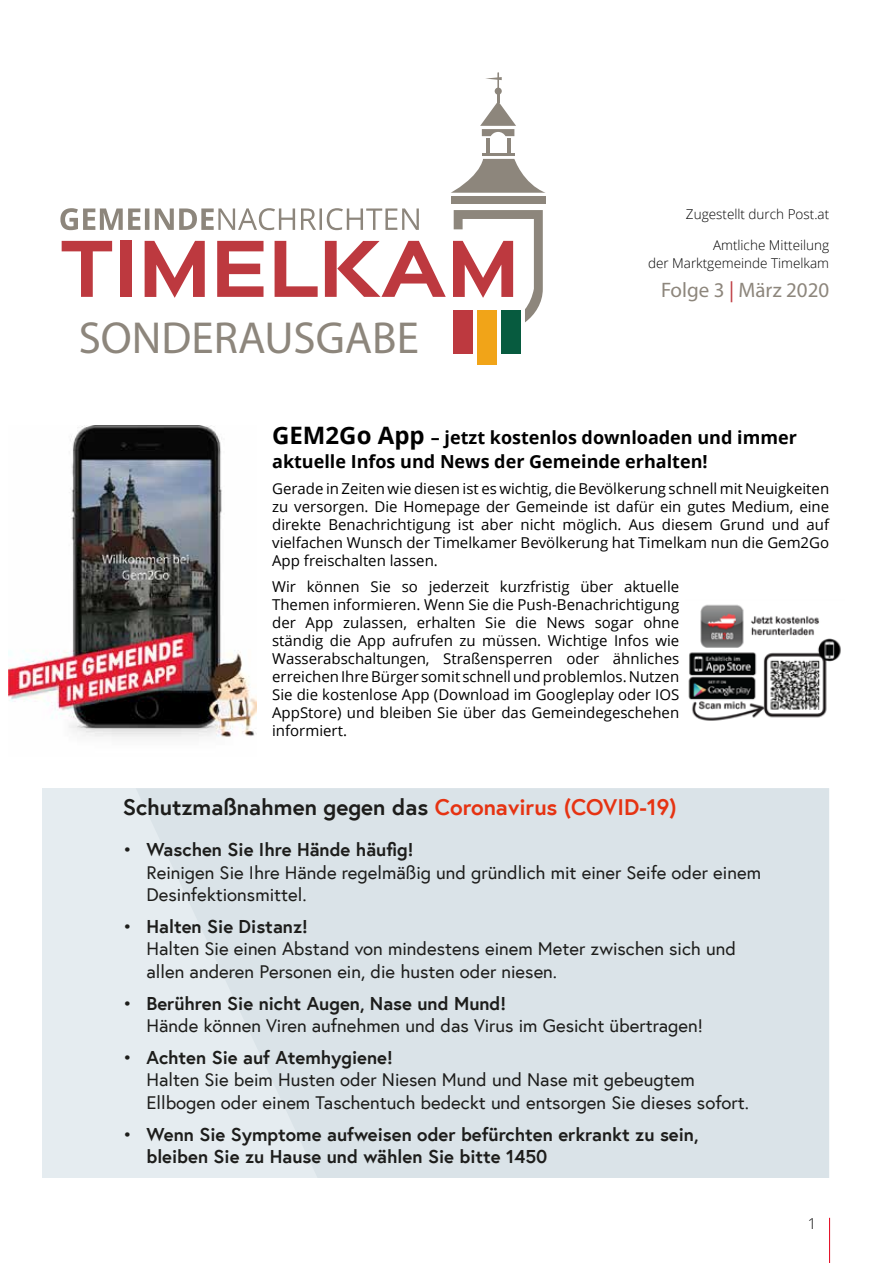
<style>
.page{position:relative;width:893px;height:1263px;background:#fff}
.page>*{position:absolute;margin:0;border:0;box-sizing:border-box;transform-origin:0 0}
.t1{font:45px "Myriad Pro";color:#8d867c}
.t2{font:700 22.5px "Europa Austria";color:#1d1d1b}
.t3{font:21px "Myriad Pro";color:#8d867c}
.t4{font:18.45px/22.5px "Europa Austria";color:#1d1d1b}
.t5{font:700 18.45px/22.5px "Europa Austria";color:#1d1d1b}
.t6{font:700 18px/24px "Open Sans";color:#000}
.t7{font:15px/18px "Open Sans";color:#000;text-align:justify}
.t8{font:300 15px "Open Sans";color:#000}
.t9{font:300 13.5px/18px "Open Sans";color:#000;text-align:right}
.s1{color:#bd393f}
.s2{font-size:24px}
.s3{color:#e63312}
.s4{font-weight:700}
.s5{font-weight:400}
</style>
<div class="page">
<hr style="left:829px;top:1218px;width:1px;height:45px;background:#e2001a">
<svg style="left:62px;top:241px;width:50px;height:56px"></svg>
<div style="left:120px;top:241px;width:12px;height:56px;background:#bd393f"></div>
<svg style="left:217px;top:241px;width:46px;height:56px"></svg>
<svg style="left:275px;top:241px;width:43px;height:56px"></svg>
<svg style="left:325px;top:241px;width:121px;height:56px"></svg>
<svg style="left:145px;top:241px;width:60px;height:57px"></svg>
<svg style="left:453px;top:210px;width:90px;height:112px"></svg>
<div style="left:451px;top:196px;width:95px;height:8px;background:#8d867c"></div>
<hr style="left:486px;top:139px;width:4px;height:16px;background:#8d867c">
<hr style="left:507px;top:139px;width:3px;height:16px;background:#8d867c">
<hr style="left:482px;top:153px;width:32px;height:3px;background:#8d867c">
<div style="left:495px;top:88px;width:7px;height:7px;background:#8d867c;border-radius:50%"></div>
<svg style="left:480px;top:94px;width:36px;height:42px"></svg>
<hr style="left:497px;top:72px;width:2px;height:31px;background:#8d867c">
<svg style="left:486px;top:77px;width:16px;height:3px"></svg>
<svg style="left:451px;top:159px;width:94px;height:34px"></svg>
<div style="left:501px;top:310px;width:20px;height:44px;background:#075b3f"></div>
<div style="left:477px;top:310px;width:20px;height:54px;background:#f1a418"></div>
<div style="left:453px;top:310px;width:20px;height:44px;background:#bd393f"></div>
<svg style="left:60px;top:208px;width:359px;height:22px"></svg>
<div style="left:43px;top:788px;width:786px;height:390px;background:#e5ecf0"></div>
<svg style="left:137px;top:789px;width:692px;height:389px;fill:#dae3e8"></svg>
<img style="left:688px;top:604px;width:153px;height:117px">
<img style="left:9px;top:425px;width:248px;height:312px">
<h1 class="t1" style="left:79px;top:310px;width:342px">SONDERAUSGABE</h1>
<p class="t9" style="left:686px;top:205px;width:145px">Zugestellt durch Post.at</p>
<p class="t9" style="left:648px;top:236px;width:183px">Amtliche Mitteilung<br>der Marktgemeinde Timelkam</p>
<h3 class="t3" style="left:661px;top:277px;width:170px">Folge 3 <span class="s1">|</span> März 2020</h3>
<p class="t6" style="left:272px;top:425px;width:526px"><span class="s2">GEM2Go App</span> – jetzt kostenlos downloaden und immer aktuelle Infos und News der Gemeinde erhalten!</p>
<p class="t7" style="left:272px;top:479px;width:559px">Gerade in Zeiten wie diesen ist es wichtig, die Bevölkerung schnell mit Neuigkeiten zu versorgen. Die Homepage der Gemeinde ist dafür ein gutes Medium, eine direkte Benachrichtigung ist aber nicht möglich. Aus diesem Grund und auf vielfachen Wunsch der Timelkamer Bevölkerung hat Timelkam nun die Gem2Go App freischalten lassen.</p>
<p class="t7" style="left:272px;top:577px;width:409px">Wir können Sie so jederzeit kurzfristig über aktuelle Themen informieren. Wenn Sie die Push-Benachrichtigung der App zulassen, erhalten Sie die News sogar ohne ständig die App aufrufen zu müssen. Wichtige Infos wie Wasserabschaltungen, Straßensperren oder ähnliches erreichen Ihre Bürger somit schnell und problemlos. Nutzen Sie die kostenlose App (Download im Googleplay oder IOS AppStore) und bleiben Sie über das Gemeindegeschehen informiert.</p>
<h2 class="t2" style="left:123px;top:792px;width:555px">Schutzmaßnahmen gegen das <span class="s3">Coronavirus (COVID-19)</span></h2>
<p class="t4" style="left:146px;top:838px;width:616px;text-indent:-24px">• <span class="s4">Waschen Sie Ihre Hände häufig!<br></span>Reinigen Sie Ihre Hände regelmäßig und gründlich mit einer Seife oder einem<br>Desinfektionsmittel.</p>
<p class="t4" style="left:146px;top:915px;width:591px;text-indent:-24px">• <span class="s4">Halten Sie Distanz!<br></span>Halten Sie einen Abstand von mindestens einem Meter zwischen sich und allen anderen Personen ein, die husten oder niesen.</p>
<p class="t4" style="left:146px;top:991px;width:558px;text-indent:-24px">• <span class="s4">Berühren Sie nicht Augen, Nase und Mund!<br></span>Hände können Viren aufnehmen und das Virus im Gesicht übertragen!</p>
<p class="t4" style="left:146px;top:1046px;width:604px;text-indent:-24px">• <span class="s4">Achten Sie auf Atemhygiene!<br></span>Halten Sie beim Husten oder Niesen Mund und Nase mit gebeugtem<br>Ellbogen oder einem Taschentuch bedeckt und entsorgen Sie dieses sofort.</p>
<p class="t5" style="left:146px;top:1122px;width:554px;text-indent:-24px"><span class="s5">•</span> Wenn Sie Symptome aufweisen oder befürchten erkrankt zu sein, bleiben Sie zu Hause und wählen Sie bitte 1450</p>
<p class="t8" style="left:808px;top:1213px;width:10px">1</p>
</div>
